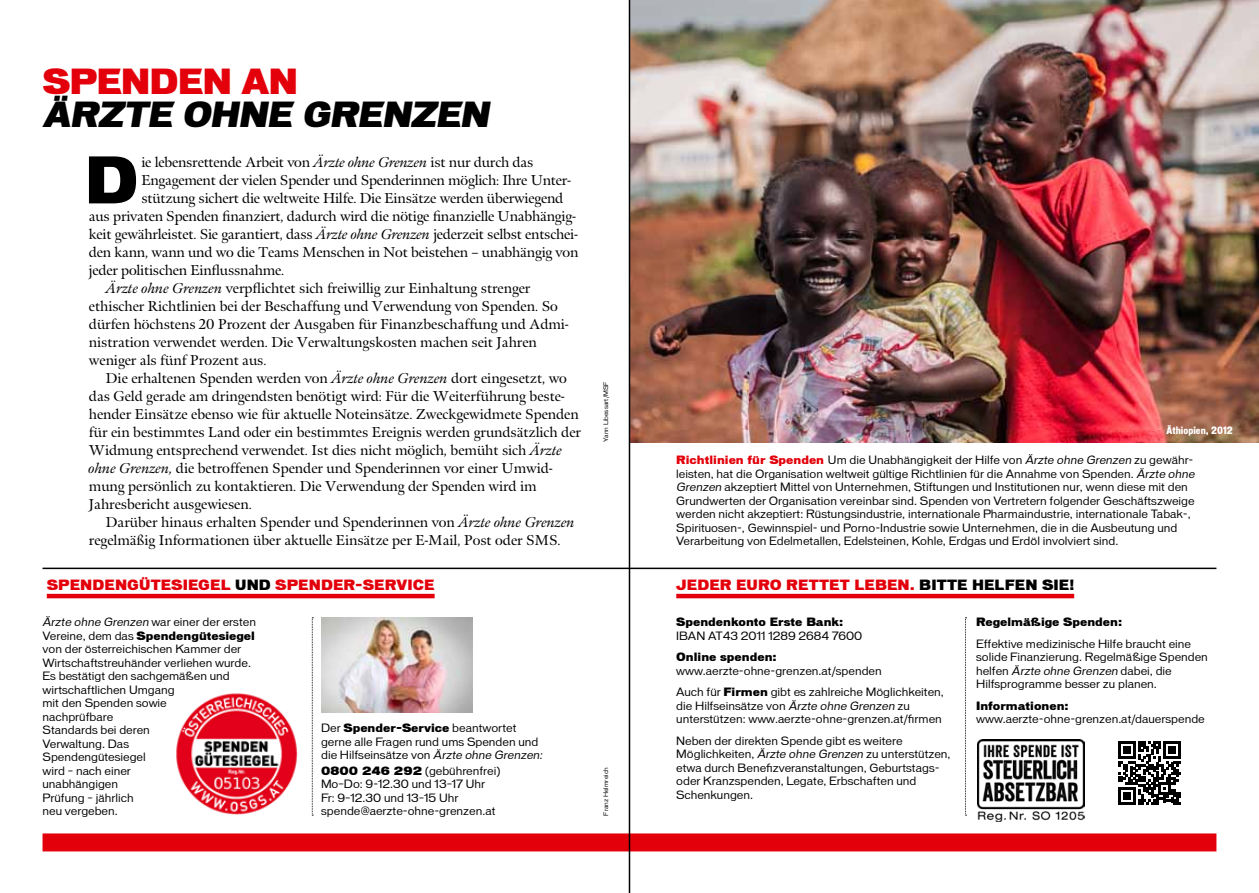
<style>
.page{position:relative;width:1259px;height:893px;background:#fff}
.page>*{position:absolute;margin:0;border:0;box-sizing:border-box;transform-origin:0 0}
.t1{font:900 61.05px "Vonnes";color:#000}
.t2{font:italic 900 33px "Vonnes";color:#000}
.t3{font:900 33px "Vonnes";letter-spacing:.095em;color:#e3000b}
.t4{font:14.25px "Meno";color:#000}
.t5{font:900 13.5px "Vonnes";letter-spacing:.115em;color:#e3000b}
.t6{font:10.95px/13.5px "Vonnes";color:#000}
.t7{font:900 10.95px "Vonnes";color:#000}
.t8{font:900 condensed 9.75px "Vonnes";color:#fff}
.t9{font:6px "Vonnes";color:#000}
.s1{font-style:italic}
.s2{color:#000}
.s3{font-weight:900}
.s4{font-weight:900;color:#e3000b}
</style>
<div class="page">
<hr style="left:676px;top:594px;width:398px;height:4px;background:#e3000b">
<img style="left:630px;top:0;width:629px;height:442px">
<hr style="left:43px;top:568px;width:1173px;height:1px;background:#000">
<div style="left:43px;top:833px;width:1173px;height:18px;background:#e3000b"></div>
<hr style="left:47px;top:594px;width:387px;height:4px;background:#e3000b">
<svg style="left:312px;top:617px;width:1px;height:199px"></svg>
<svg style="left:965px;top:617px;width:1px;height:199px"></svg>
<img style="left:176px;top:693px;width:123px;height:122px">
<img style="left:321px;top:617px;width:151px;height:96px">
<hr style="left:629px;top:0;width:1px;height:893px;background:#000">
<img style="left:977px;top:739px;width:107px;height:82px">
<svg style="left:1118px;top:741px;width:63px;height:64px"></svg>
<h2 class="t3" style="left:43px;top:62px;width:257px">spenden an</h2>
<h2 class="t2" style="left:43px;top:95px;width:454px">ÄRZTE OHNE GRENZEN</h2>
<h1 class="t1" style="left:85px;top:144px;width:49px">D</h1>
<h3 class="t4" style="left:141px;top:154px;width:393px">ie lebensrettende Arbeit von <span class="s1">Ärzte ohne Grenzen</span> ist nur durch das</h3>
<h3 class="t4" style="left:141px;top:172px;width:431px">Engagement der vielen Spender und Spenderinnen möglich: Ihre Unter-</h3>
<h3 class="t4" style="left:141px;top:190px;width:423px">stützung sichert die weltweite Hilfe. Die Einsätze werden überwiegend</h3>
<h3 class="t4" style="left:89px;top:208px;width:488px">aus privaten Spenden finanziert, dadurch wird die nötige finanzielle Unabhängig-</h3>
<h3 class="t4" style="left:89px;top:226px;width:490px">keit gewährleistet. Sie garantiert, dass <span class="s1">Ärzte ohne Grenzen</span> jederzeit selbst entschei-</h3>
<h3 class="t4" style="left:89px;top:244px;width:491px">den kann, wann und wo die Teams Menschen in Not beistehen – unabhängig von</h3>
<h3 class="t4" style="left:89px;top:262px;width:197px">jeder politischen Einflussnahme.</h3>
<h3 class="t4" style="left:106px;top:280px;width:426px"><span class="s1">Ärzte ohne Grenzen</span> verpflichtet sich freiwillig zur Einhaltung strenger</h3>
<h3 class="t4" style="left:89px;top:298px;width:470px">ethischer Richtlinien bei der Beschaffung und Verwendung von Spenden. So</h3>
<h3 class="t4" style="left:89px;top:316px;width:481px">dürfen höchstens 20 Prozent der Ausgaben für Finanzbeschaffung und Admi-</h3>
<h3 class="t4" style="left:89px;top:334px;width:449px">nistration verwendet werden. Die Verwaltungskosten machen seit Jahren</h3>
<h3 class="t4" style="left:89px;top:352px;width:179px">weniger als fünf Prozent aus.</h3>
<h3 class="t4" style="left:106px;top:370px;width:462px">Die erhaltenen Spenden werden von <span class="s1">Ärzte ohne Grenzen</span> dort eingesetzt, wo</h3>
<h3 class="t4" style="left:89px;top:388px;width:477px">das Geld gerade am dringendsten benötigt wird: Für die Weiterführung beste-</h3>
<h3 class="t4" style="left:89px;top:406px;width:491px">hender Einsätze ebenso wie für aktuelle Noteinsätze. Zweckgewidmete Spenden</h3>
<h3 class="t4" style="left:89px;top:424px;width:493px">für ein bestimmtes Land oder ein bestimmtes Ereignis werden grundsätzlich der</h3>
<h3 class="t4" style="left:89px;top:442px;width:475px">Widmung entsprechend verwendet. Ist dies nicht möglich, bemüht sich <span class="s1">Ärzte</span></h3>
<h3 class="t4" style="left:89px;top:460px;width:465px"><span class="s1">ohne Grenzen,</span> die betroffenen Spender und Spenderinnen vor einer Umwid-</h3>
<h3 class="t4" style="left:89px;top:478px;width:449px">mung persönlich zu kontaktieren. Die Verwendung der Spenden wird im</h3>
<h3 class="t4" style="left:89px;top:496px;width:164px">Jahresbericht ausgewiesen.</h3>
<h3 class="t4" style="left:106px;top:514px;width:470px">Darüber hinaus erhalten Spender und Spenderinnen von <span class="s1">Ärzte ohne Grenzen</span></h3>
<h3 class="t4" style="left:89px;top:532px;width:473px">regelmäßig Informationen über aktuelle Einsätze per E-Mail, Post oder SMS.</h3>
<p class="t5" style="left:47px;top:577px;width:388px">spendengütesieg el <span class="s2">und</span> spender-service</p>
<p class="t6" style="left:43px;top:615px;width:215px"><span class="s1">Ärzte ohne Grenzen</span> war einer der ersten<br>Vereine, dem das <span class="s3">Spendengütesiegel </span>von der österreichischen Kammer der<br>Wirtschaftstreuhänder verliehen wurde.<br>Es bestätigt den sachgemäßen und wirtschaftlichen Umgang<br>mit den Spenden sowie<br>nachprüfbare<br>Standards bei deren<br>Verwaltung. Das<br>Spendengütesiegel<br>wird – nach einer<br>unabhängigen<br>Prüfung – jährlich<br>neu vergeben.</p>
<p class="t6" style="left:321px;top:721px;width:225px">Der <span class="s3">Spender-Service</span> beantwortet gerne alle Fragen rund ums Spenden und die Hilfseinsätze von <span class="s1">Ärzte ohne Grenzen:</span></p>
<p class="t6" style="left:321px;top:764px;width:181px"><span class="s3">0800 246 292</span> (gebührenfrei)<br>Mo–Do: 9-12.30 und 13–17 Uhr<br>Fr: 9–12.30 und 13–15 Uhr spende@aerzte-ohne-grenzen.at</p>
<p class="t9" style="left:602px;top:442px;width:62px;rotate:-90deg">Yann Libessart/MSF</p>
<p class="t9" style="left:602px;top:815px;width:50px;rotate:-90deg">Franz Helmreich</p>
<p class="t8" style="left:1166px;top:424px;width:68px">Äthiopien, 2012</p>
<p class="t6" style="left:676px;top:453px;width:522px"><span class="s4">Richtlinien für Spenden</span> Um die Unabhängigkeit der Hilfe von <span class="s1">Ärzte ohne Grenzen</span> zu gewähr&shy;leisten, hat die Organisation weltweit gültige Richtlinien für die Annahme von Spenden. <span class="s1">Ärzte ohne Grenzen</span> akzeptiert Mittel von Unternehmen, Stiftungen und Institutionen nur, wenn diese mit den Grundwerten der Organisation vereinbar sind. Spenden von Vertretern folgender Geschäftszweige werden nicht akzeptiert: Rüstungsindustrie, internationale Pharmaindustrie, internationale Tabak-, Spirituosen-, Gewinnspiel- und Porno-Industrie sowie Unternehmen, die in die Ausbeutung und Verarbeitung von Edelmetallen, Edelsteinen, Kohle, Erdgas und Erdöl involviert sind.</p>
<p class="t5" style="left:676px;top:577px;width:399px">Jeder Eu ro rettet Leben. <span class="s2">Bitte helfen Sie!</span></p>
<p class="t7" style="left:676px;top:615px;width:168px">Spendenkonto Erste Bank:</p>
<p class="t6" style="left:676px;top:629px;width:188px">IBAN AT43 2011 1289 2684 7600</p>
<p class="t7" style="left:676px;top:650px;width:102px">Online spenden:</p>
<p class="t6" style="left:676px;top:660px;width:269px;line-height:21.6px">www.aerzte-ohne-grenzen.at/spenden<br>Auch für <span class="s3">Firmen</span> gibt es zahlreiche Möglichkeiten,</p>
<p class="t6" style="left:676px;top:699px;width:267px">die Hilfseinsätze von <span class="s1">Ärzte ohne Grenzen</span> zu unterstützen: www.aerzte-ohne-grenzen.at/firmen</p>
<p class="t6" style="left:676px;top:734px;width:276px">Neben der direkten Spende gibt es weitere Möglichkeiten, <span class="s1">Ärzte ohne Grenzen</span> zu unterstützen, etwa durch Benefizveranstaltungen, Geburtstags&shy;oder Kranzspenden, Legate, Erbschaften und Schenkungen.</p>
<p class="t7" style="left:976px;top:615px;width:147px">Regelmäßige Spenden:</p>
<p class="t6" style="left:976px;top:637px;width:233px">Effektive medizinische Hilfe braucht eine solide Finanzierung. Regelmäßige Spenden h e l f e n <span class="s1">Ärzte ohne Grenzen</span> d a b e i , d i e Hilfsprogramme besser zu planen.</p>
<p class="t7" style="left:976px;top:699px;width:94px">Informationen:</p>
<p class="t6" style="left:976px;top:712px;width:230px">www.aerzte-ohne-grenzen.at/dauerspende</p>
</div>
